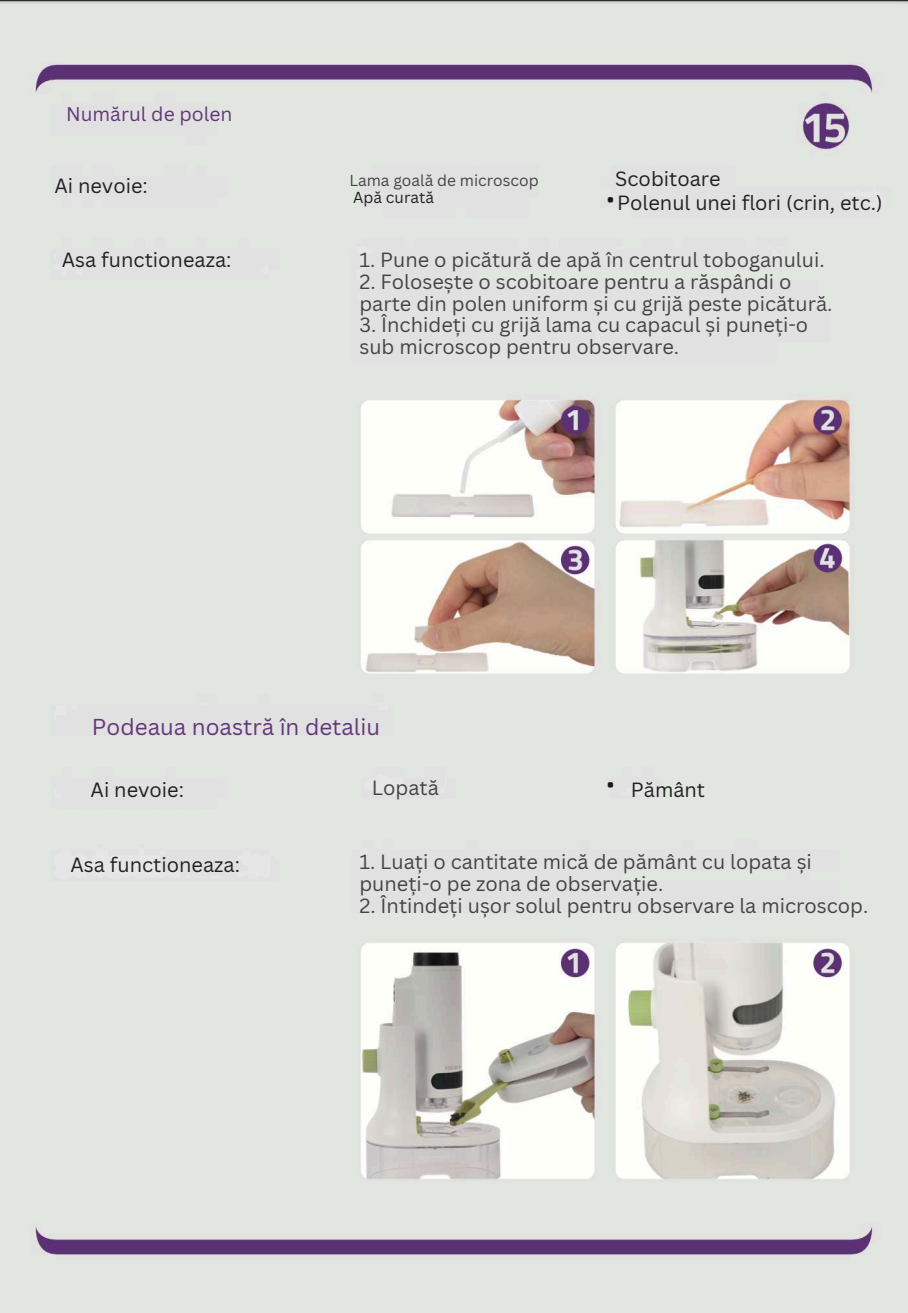
<style>
.page{position:relative;width:908px;height:1313px;background:#fff}
.page>*{position:absolute;margin:0;border:0;box-sizing:border-box;transform-origin:0 0}
.t1{font:22.4px "Canva Sans";color:#623779}
.t2{font:20px/21.8px "Canva Sans";color:#454444}
.t3{font:20px/23.7px "Canva Sans";color:#222121}
.t4{font:19.3px "Canva Sans";color:#623779}
.t5{font:15.5px "Canva Sans";color:#454444}
.t6{font:15.5px "Canva Sans";color:#222121}
</style>
<div class="page">
<img style="left:0;top:0;width:908px;height:1312px">
<p class="t4" style="left:66px;top:100px;width:168px">Numărul de polen</p>
<p class="t3" style="left:54px;top:173px;width:95px">Ai nevoie:</p>
<p class="t3" style="left:62px;top:247px;width:171px">Asa functioneaza:</p>
<p class="t5" style="left:349px;top:170px;width:191px">Lama goală de microscop</p>
<p class="t6" style="left:353px;top:186px;width:82px">Apă curată</p>
<p class="t3" style="left:615px;top:166px;width:269px">Scobitoare<br>Polenul unei flori (crin, etc.)</p>
<p class="t2" style="left:359px;top:248px;width:466px">1. Pune o picătură de apă în centrul toboganului.</p>
<p class="t2" style="left:359px;top:270px;width:474px">2. Folosește o scobitoare pentru a răspândi o parte din polen uniform și cu grijă peste picătură.</p>
<p class="t2" style="left:359px;top:313px;width:450px">3. Închideți cu grijă lama cu capacul și puneți-o sub microscop pentru observare.</p>
<p class="t1" style="left:92px;top:711px;width:290px">Podeaua noastră în detaliu</p>
<p class="t3" style="left:91px;top:777px;width:95px">Ai nevoie:</p>
<p class="t3" style="left:70px;top:852px;width:171px">Asa functioneaza:</p>
<p class="t2" style="left:372px;top:776px;width:68px">Lopată</p>
<p class="t3" style="left:631px;top:777px;width:76px">Pământ</p>
<p class="t2" style="left:359px;top:850px;width:454px">1. Luați o cantitate mică de pământ cu lopata și puneți-o pe zona de observație.</p>
<p class="t2" style="left:359px;top:894px;width:510px">2. Întindeți ușor solul pentru observare la microscop.</p>
</div>
